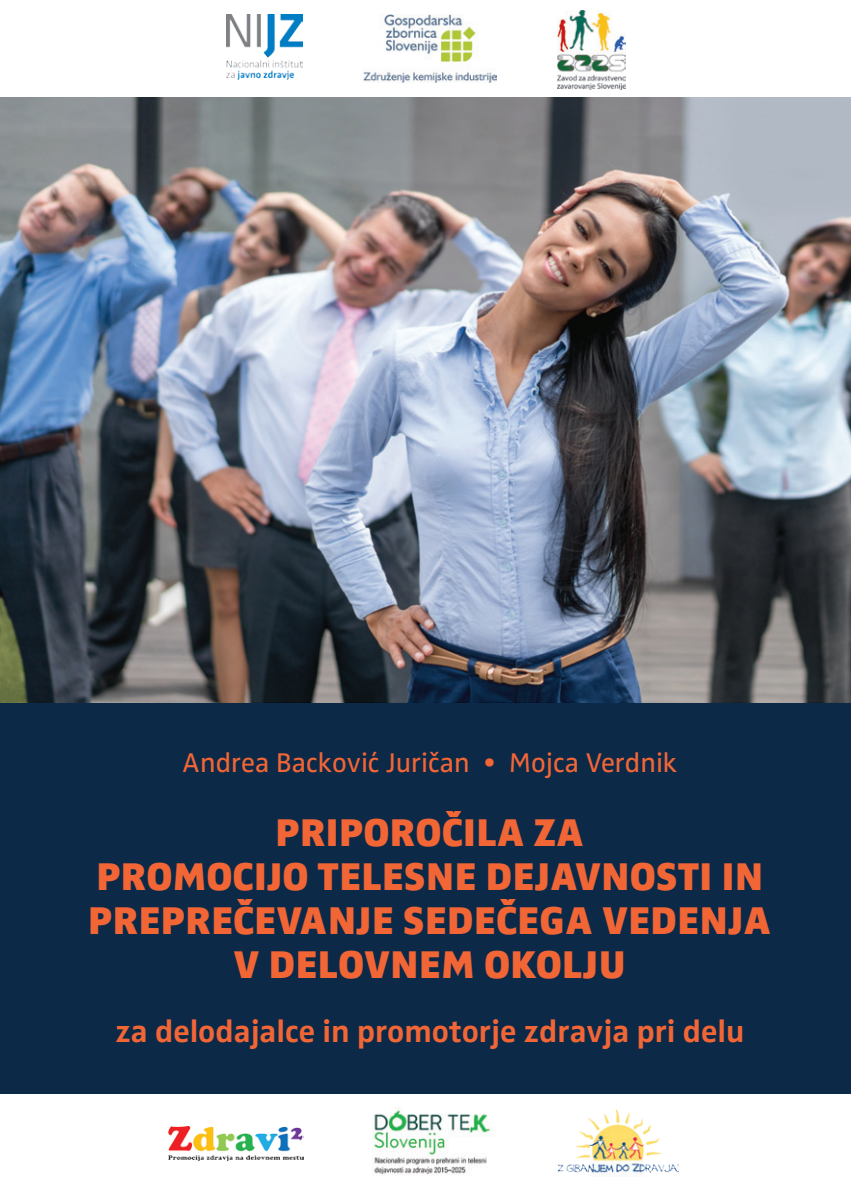
<style>
.page{position:relative;width:851px;height:1191px;background:#fff}
.page>*{position:absolute;margin:0;border:0;box-sizing:border-box;transform-origin:0 0}
.t1{font:900 40px/44px "Zwo Pro";letter-spacing:.015em;color:#f26636;text-align:center}
.t2{font:700 32px "Zwo Pro";color:#f26636}
.t3{font:28px "Zwo Pro";color:#f26636}
</style>
<div class="page">
<div style="left:0;top:0;width:850px;height:1191px;background:#0c2948"></div>
<div style="left:0;top:1094px;width:850px;height:97px;background:#fff"></div>
<img style="left:373px;top:1107px;width:118px;height:68px">
<img style="left:557px;top:1109px;width:121px;height:67px">
<img style="left:168px;top:1126px;width:135px;height:34px">
<img style="left:0;top:96px;width:850px;height:606px">
<div style="left:0;top:0;width:850px;height:96px;background:#fff"></div>
<img style="left:363px;top:14px;width:133px;height:68px">
<img style="left:227px;top:14px;width:75px;height:66px">
<img style="left:558px;top:10px;width:67px;height:79px">
<p class="t3" style="left:182px;top:746px;width:496px">Andrea Backović Juričan • Mojca Verdnik</p>
<p class="t1" style="left:88px;top:810px;width:684px">PRIPOROČILA ZA<br>PROMOCIJO TELESNE DEJAVNOSTI IN<br>PREPREČEVANJE SEDEČEGA VEDENJA<br>V DELOVNEM OKOLJU</p>
<p class="t2" style="left:115px;top:1013px;width:630px">za delodajalce in promotorje zdravja pri delu</p>
</div>
